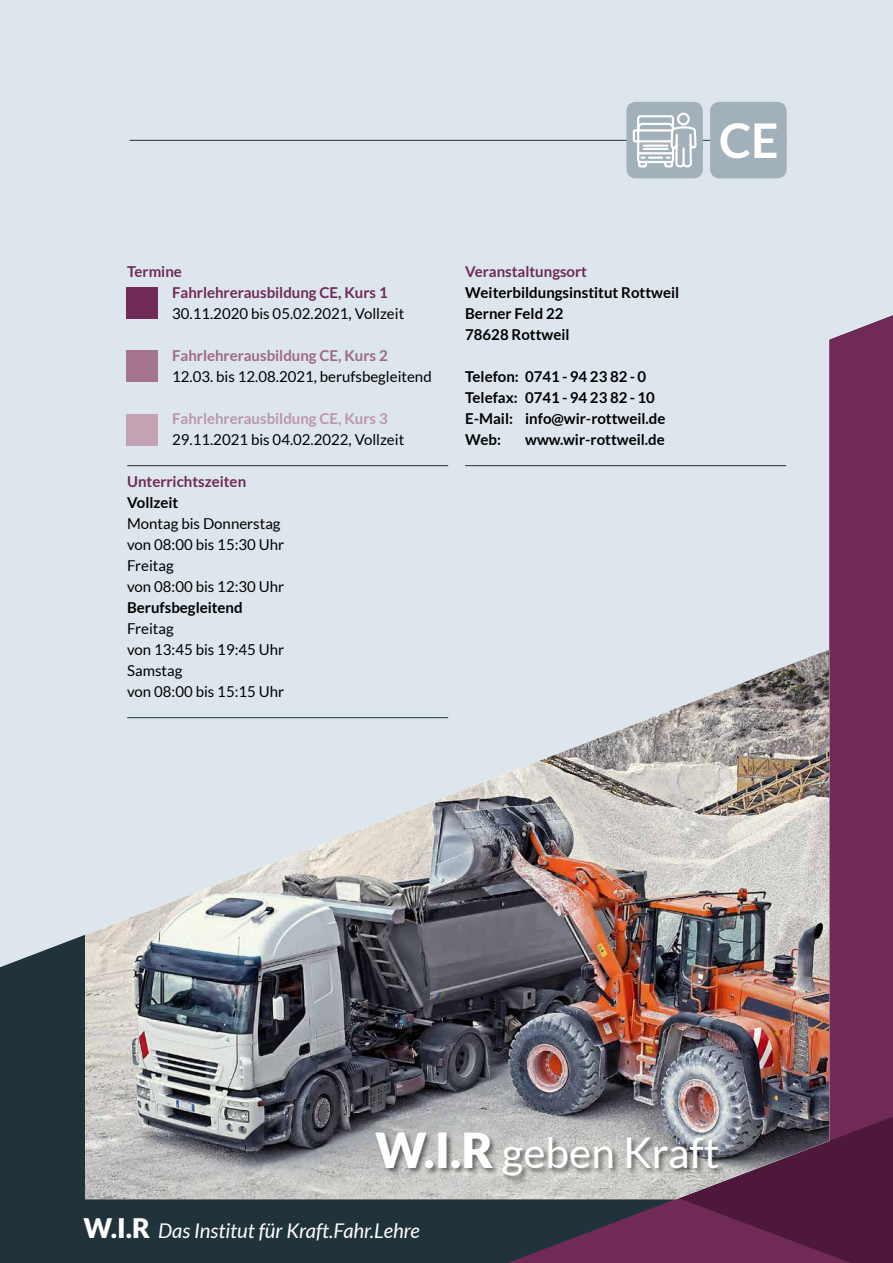
<style>
.page{position:relative;width:893px;height:1263px;background:#fff}
.page>*{position:absolute;margin:0;border:0;box-sizing:border-box;transform-origin:0 0}
.t1{font:700 48px "Lato";color:#fff}
.t2{font:42.3px "Lato";color:#fff}
.t3{font:italic 20.25px "Lato";color:#fff}
.t4{font:15px/21px "Lato";color:#000}
.t5{font:700 15px/21px "Lato";color:#000}
.t6{font:700 15px/21px "Lato";color:#6f2a58}
.t7{font:700 15px "Lato";color:#9e6a86}
.t8{font:700 15px "Lato";color:#ba97aa}
.s1{font-weight:900;font-size:48.3px}
.s2{font-weight:900;font-style:normal;font-size:27px}
</style>
<div class="page">
<div style="left:0;top:0;width:893px;height:1206px;background:#dde6ec"></div>
<div style="left:85px;top:1199px;width:423px;height:64px;background:#21333a"></div>
<div style="left:0;top:935px;width:85px;height:328px;background:#21333a"></div>
<hr style="left:127px;top:465px;width:321px;height:1px;background:#21333a">
<hr style="left:465px;top:465px;width:321px;height:1px;background:#21333a">
<svg style="left:829px;top:315px;width:64px;height:797px;background:#73315d"></svg>
<svg style="left:508px;top:1199px;width:170px;height:64px;background:#492f4a"></svg>
<svg style="left:678px;top:1112px;width:215px;height:151px;background:#591e44"></svg>
<img style="left:85px;top:649px;width:744px;height:550px">
<div style="left:374px;top:1132px;width:352px;height:52px;background:#000;opacity:.5"></div>
<hr style="left:130px;top:140px;width:657px;height:1px;background:#21333a">
<div style="left:626px;top:102px;width:77px;height:76px;background:#a2b0b9;border-radius:9px"></div>
<div style="left:710px;top:102px;width:77px;height:76px;background:#a2b0b9;border-radius:9px"></div>
<div style="left:127px;top:288px;width:31px;height:31px;background:#6f2a58"></div>
<div style="left:127px;top:350px;width:31px;height:32px;background:#a5758e"></div>
<div style="left:127px;top:414px;width:31px;height:31px;background:#c2a2b3"></div>
<svg style="left:632px;top:112px;width:65px;height:56px"></svg>
<h1 class="t1" style="left:719px;top:113px;width:61px">CE</h1>
<p class="t6" style="left:172px;top:261px;width:217px;text-indent:-45px">Termine<br>Fahrlehrerausbildung CE, Kurs 1</p>
<p class="t4" style="left:172px;top:303px;width:234px">30.11.2020 bis 05.02.2021, Vollzeit</p>
<p class="t7" style="left:172px;top:347px;width:217px">Fahrlehrerausbildung CE, Kurs 2</p>
<p class="t4" style="left:172px;top:366px;width:261px">12.03. bis 12.08.2021, berufsbegleitend</p>
<p class="t8" style="left:172px;top:410px;width:217px">Fahrlehrerausbildung CE, Kurs 3</p>
<p class="t4" style="left:172px;top:429px;width:234px">29.11.2021 bis 04.02.2022, Vollzeit</p>
<p class="t6" style="left:127px;top:471px;width:121px">Unterrichtszeiten</p>
<p class="t5" style="left:127px;top:492px;width:53px">Vollzeit</p>
<p class="t4" style="left:127px;top:513px;width:158px">Montag bis Donnerstag von 08:00 bis 15:30 Uhr<br>Freitag<br>von 08:00 bis 12:30 Uhr</p>
<p class="t5" style="left:127px;top:597px;width:117px">Berufsbegleitend</p>
<p class="t4" style="left:127px;top:618px;width:158px">Freitag<br>von 13:45 bis 19:45 Uhr<br>Samstag<br>von 08:00 bis 15:15 Uhr</p>
<p class="t6" style="left:465px;top:261px;width:123px">Veranstaltungsort</p>
<p class="t5" style="left:465px;top:282px;width:215px">Weiterbildungsinstitut Rottweil<br>Berner Feld 22<br>78628 Rottweil</p>
<p class="t5" style="left:465px;top:366px;width:202px">Telefon: 0741 - 94 23 82 - 0<br>Telefax: 0741 - 94 23 82 - 10<br>E-Mail: info@wir-rottweil.de<br>Web:</p>
<p class="t5" style="left:525px;top:429px;width:141px">www.wir-rottweil.de</p>
<h2 class="t2" style="left:375px;top:1129px;width:346px"><span class="s1">W.I.R</span> geben Kraft</h2>
<h3 class="t3" style="left:84px;top:1219px;width:338px"><span class="s2">W.I.R</span> Das Institut für Kraft.Fahr.Lehre</h3>
</div>
